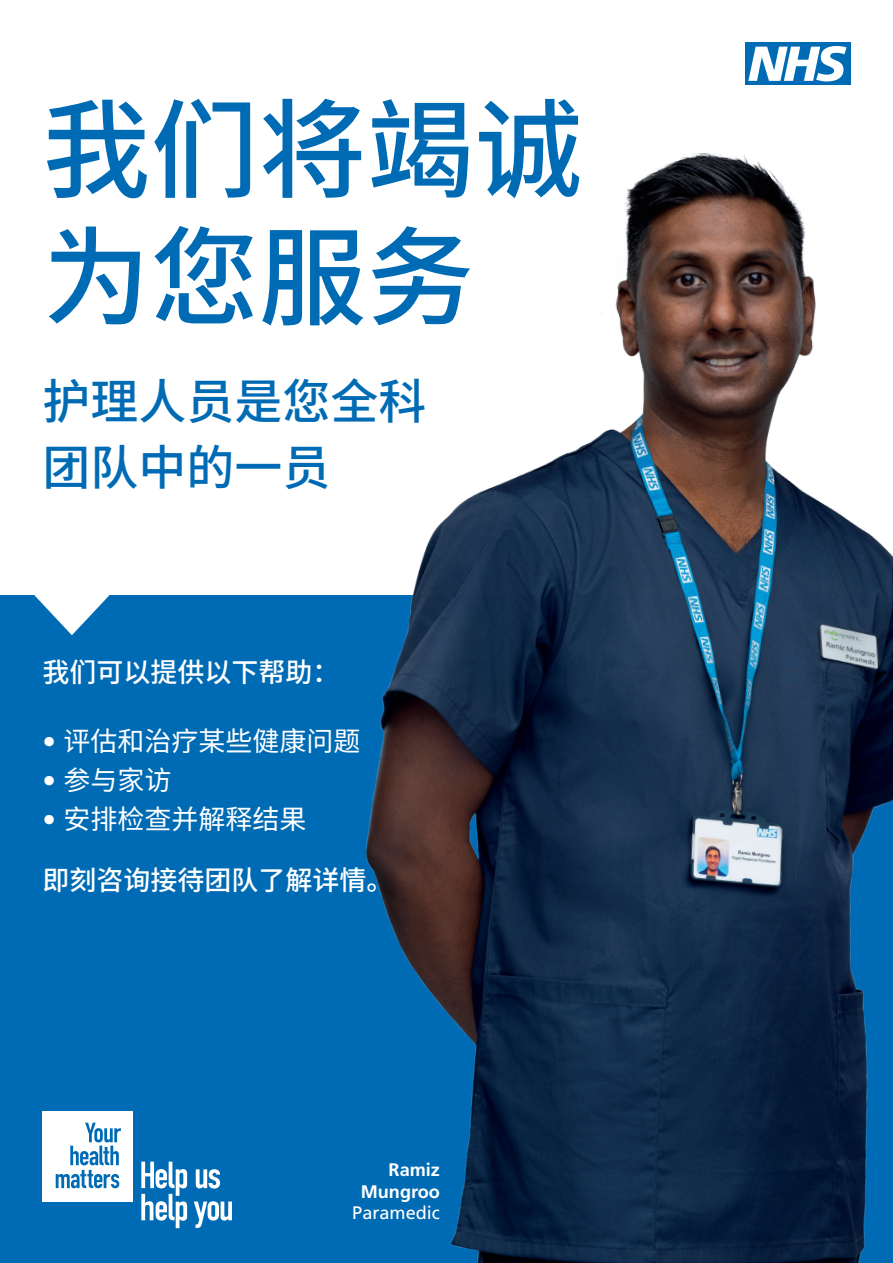
<style>
.page{position:relative;width:893px;height:1263px;background:#fff}
.page>*{position:absolute;margin:0;border:0;box-sizing:border-box;transform-origin:0 0}
.t1{font:500 108px/127.5px "Noto Sans CJ Ksc";color:#006bb5}
.t2{font:500 48px/66px "Noto Sans CJ Ksc";color:#006bb5}
.t3{font:27px "Noto Sans CJ Ksc";color:#fff}
.t4{font:500 27px "Noto Sans CJ Ksc";color:#fff}
.t5{font:700 18.15px/21.8px "Frutiger LT Pro";color:#fff;text-align:right}
.s1{font-family:"Frutiger LT Pro"}
.s2{font-weight:400}
</style>
<div class="page">
<div style="left:0;top:595px;width:893px;height:668px;background:#006bb5"></div>
<svg style="left:34px;top:595px;width:76px;height:40px"></svg>
<img style="left:366px;top:153px;width:527px;height:1110px">
<div style="left:745px;top:43px;width:105px;height:42px;background:#006bb5"></div>
<svg style="left:748px;top:46px;width:98px;height:35px"></svg>
<div style="left:43px;top:1111px;width:90px;height:90px;background:#fff"></div>
<svg style="left:56px;top:1123px;width:65px;height:65px"></svg>
<svg style="left:196px;top:1169px;width:24px;height:19px"></svg>
<svg style="left:141px;top:1161px;width:46px;height:67px"></svg>
<svg style="left:194px;top:1201px;width:38px;height:27px"></svg>
<h1 class="t1" style="left:43px;top:88px;width:541px">我们将竭诚为您服务</h1>
<p class="t2" style="left:43px;top:369px;width:385px">护理人员是您全科团队中的一员</p>
<p class="t4" style="left:43px;top:656px;width:298px">我们可以提供以下帮助：</p>
<p class="t3" style="left:43px;top:726px;width:320px"><span class="s1">•</span> 评估和治疗某些健康问题</p>
<p class="t3" style="left:43px;top:765px;width:131px"><span class="s1">•</span> 参与家访</p>
<p class="t3" style="left:43px;top:804px;width:266px"><span class="s1">•</span> 安排检查并解释结果</p>
<p class="t4" style="left:43px;top:864px;width:352px">即刻咨询接待团队了解详情。</p>
<p class="t5" style="left:352px;top:1159px;width:89px">Ramiz<br>Mungroo<br><span class="s2">Paramedic</span></p>
</div>
